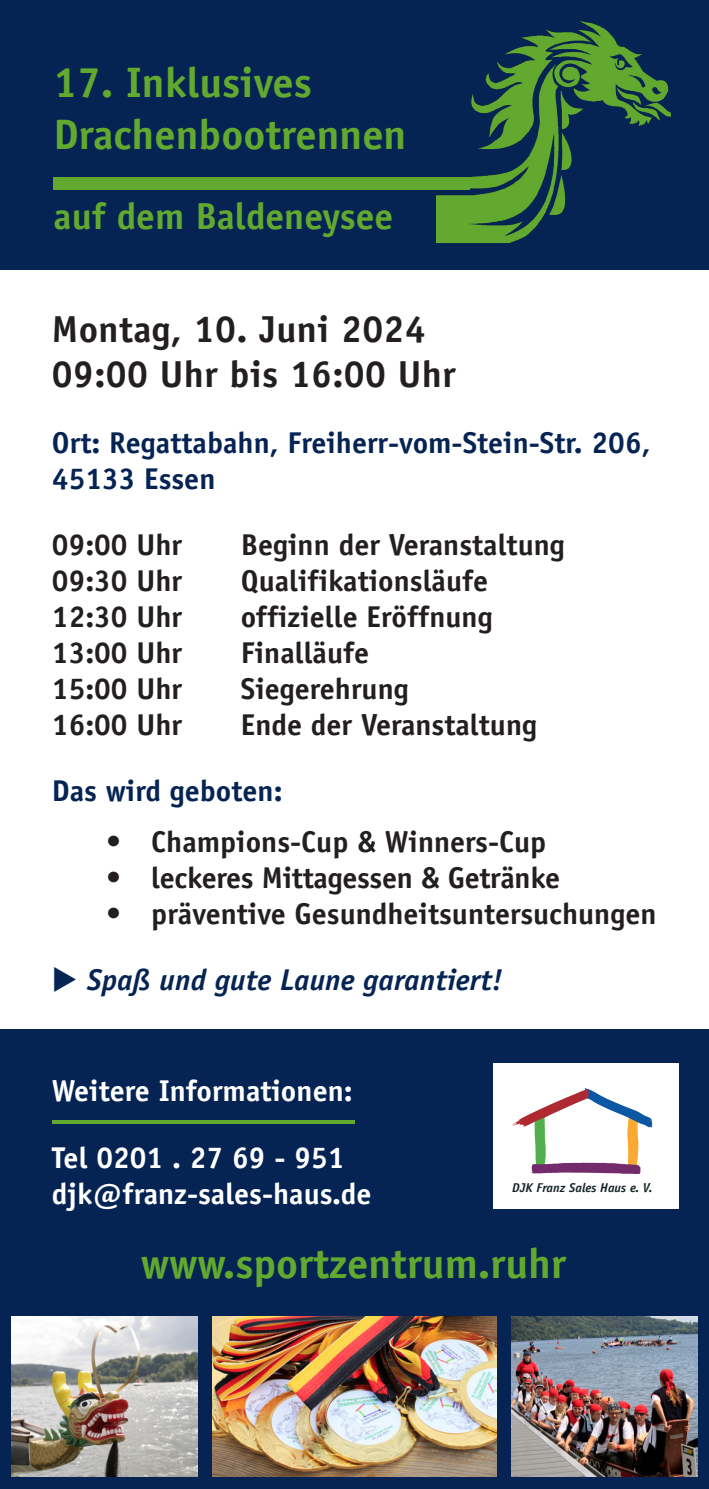
<style>
.page{position:relative;width:709px;height:1489px;background:#fff}
.page>*{position:absolute;margin:0;border:0;box-sizing:border-box;transform-origin:0 0}
.t1{font:700 42.5px "Officina Sans";color:#62a930}
.t2{font:700 37.5px "Officina Sans";letter-spacing:.01em;color:#231f20}
.t3{font:700 37.5px "Officina Sans";color:#62a930}
.t4{font:700 30px "Officina Sans";color:#231f20}
.t5{font:700 30px/36px "Officina Sans";color:#052453}
.t6{font:700 30px/36px "Officina Sans";color:#fff}
.t7{font:italic 700 30px "Officina Sans";color:#052453}
.t8{font:italic 700 12.75px "Officina Sans";color:#142323}
</style>
<div class="page">
<div style="left:0;top:1029px;width:709px;height:459px;background:#052453"></div>
<img style="left:212px;top:1316px;width:284px;height:159px">
<img style="left:512px;top:1316px;width:185px;height:159px">
<img style="left:11px;top:1316px;width:186px;height:159px">
<div style="left:0;top:0;width:709px;height:269px;background:#052453"></div>
<img style="left:0;top:21px;width:670px;height:249px">
<div style="left:3px;top:191px;width:432px;height:64px;background:#052453"></div>
<div style="left:53px;top:177px;width:416px;height:12px;background:#62a930"></div>
<div style="left:493px;top:1062px;width:185px;height:146px;background:#fff"></div>
<svg style="left:512px;top:1088px;width:140px;height:85px"></svg>
<hr style="left:52px;top:1120px;width:302px;height:4px;background:#62a930">
<p class="t1" style="left:54px;top:56px;width:260px">17. Inklusives</p>
<p class="t1" style="left:54px;top:107px;width:354px">Drachenbootrennen</p>
<p class="t3" style="left:54px;top:192px;width:341px">auf dem Baldeneysee</p>
<p class="t2" style="left:52px;top:306px;width:375px">Montag, 10. Juni 2024</p>
<p class="t2" style="left:52px;top:351px;width:405px">09:00 Uhr bis 16:00 Uhr</p>
<p class="t5" style="left:52px;top:424px;width:600px">Ort: Regattabahn, Freiherr-vom-Stein-Str. 206,<br>45133 Essen</p>
<p class="t4" style="left:52px;top:526px;width:132px">09:00 Uhr</p>
<p class="t4" style="left:241px;top:526px;width:325px">Beginn der Veranstaltung</p>
<p class="t4" style="left:52px;top:562px;width:132px">09:30 Uhr</p>
<p class="t4" style="left:241px;top:562px;width:249px">Qualifikationsläufe</p>
<p class="t4" style="left:52px;top:598px;width:132px">12:30 Uhr</p>
<p class="t4" style="left:241px;top:598px;width:253px">offizielle Eröffnung</p>
<p class="t4" style="left:52px;top:634px;width:132px">13:00 Uhr</p>
<p class="t4" style="left:241px;top:634px;width:130px">Finalläufe</p>
<p class="t4" style="left:52px;top:670px;width:132px">15:00 Uhr</p>
<p class="t4" style="left:241px;top:670px;width:169px">Siegerehrung</p>
<p class="t4" style="left:52px;top:706px;width:132px">16:00 Uhr</p>
<p class="t4" style="left:241px;top:706px;width:298px">Ende der Veranstaltung</p>
<p class="t5" style="left:52px;top:772px;width:232px">Das wird geboten:</p>
<p class="t4" style="left:106px;top:823px;width:441px">• Champions-Cup &amp; Winners-Cup</p>
<p class="t4" style="left:106px;top:859px;width:455px">• leckeres Mittagessen &amp; Getränke</p>
<p class="t4" style="left:106px;top:895px;width:552px">• präventive Gesundheitsuntersuchungen</p>
<p class="t7" style="left:52px;top:962px;width:452px">◆ Spaß und gute Laune garantiert!</p>
<p class="t6" style="left:52px;top:1072px;width:302px">Weitere Informationen:</p>
<p class="t6" style="left:52px;top:1138px;width:321px">Tel 0201 . 27 69 - 951 djk@franz-sales-haus.de</p>
<p class="t1" style="left:141px;top:1236px;width:427px">www.sportzentrum.ruhr</p>
<p class="t8" style="left:512px;top:1179px;width:142px">DJK Franz Sales Haus e. V.</p>
</div>
